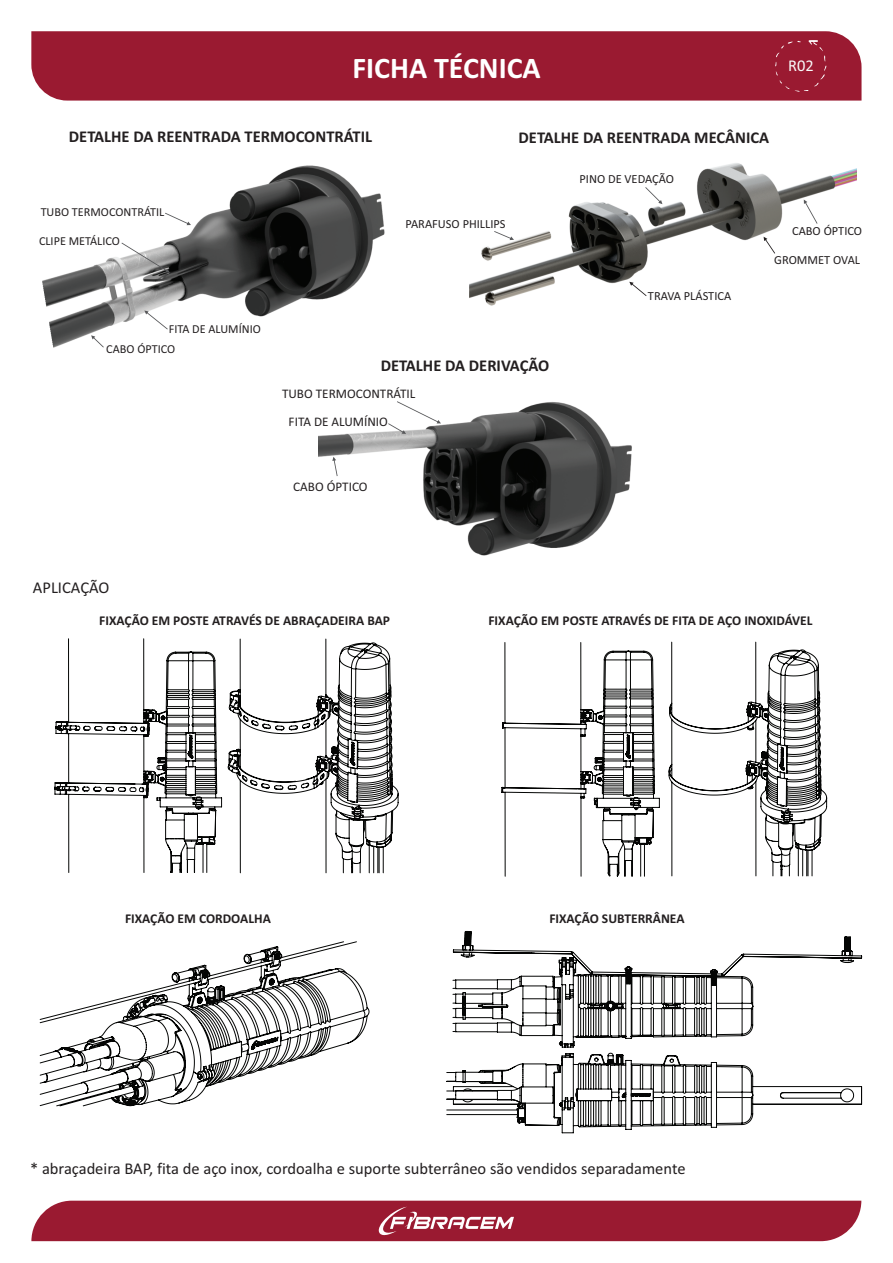
<style>
.page{position:relative;width:893px;height:1263px;background:#fff}
.page>*{position:absolute;margin:0;border:0;box-sizing:border-box;transform-origin:0 0}
.t1{font:700 30px "Calibri";color:#fff}
.t2{font:16.5px "Calibri";color:#231f20}
.t3{font:700 16.5px "Calibri";color:#231f20}
.t4{font:16.5px "Calibri";color:#f9fafa}
.t5{font:700 13.5px "Calibri";color:#231f20}
.t6{font:13.2px/28.2px "Calibri";color:#231f20}
.t7{font:12.45px "Calibri";color:#231f20}
.t8{font:12.15px "Calibri";color:#231f20}
</style>
<div class="page">
<img style="left:42px;top:165px;width:343px;height:183px">
<div style="left:31px;top:1201px;width:830px;height:40px;background:#9a1a31"></div>
<div style="left:31px;top:31px;width:830px;height:70px;background:#9a1a31"></div>
<div style="left:775px;top:40px;width:51px;height:52px;background:#9a1a31"></div>
<img style="left:469px;top:163px;width:388px;height:143px">
<svg style="left:804px;top:200px;width:13px;height:24px"></svg>
<svg style="left:494px;top:231px;width:20px;height:9px"></svg>
<svg style="left:764px;top:237px;width:11px;height:17px"></svg>
<svg style="left:629px;top:282px;width:18px;height:14px"></svg>
<svg style="left:645px;top:187px;width:17px;height:17px"></svg>
<svg style="left:165px;top:213px;width:26px;height:12px"></svg>
<svg style="left:121px;top:243px;width:49px;height:30px"></svg>
<svg style="left:91px;top:335px;width:13px;height:13px"></svg>
<svg style="left:144px;top:310px;width:24px;height:19px"></svg>
<img style="left:318px;top:402px;width:314px;height:154px">
<svg style="left:388px;top:401px;width:53px;height:33px"></svg>
<svg style="left:332px;top:457px;width:6px;height:19px"></svg>
<svg style="left:40px;top:941px;width:329px;height:165px"></svg>
<svg style="left:54px;top:638px;width:168px;height:235px"></svg>
<svg style="left:502px;top:642px;width:158px;height:235px"></svg>
<svg style="left:228px;top:543px;width:171px;height:330px"></svg>
<svg style="left:669px;top:641px;width:158px;height:235px"></svg>
<svg style="left:452px;top:931px;width:410px;height:116px"></svg>
<svg style="left:463px;top:998px;width:2px;height:15px"></svg>
<svg style="left:446px;top:1053px;width:416px;height:80px"></svg>
<h1 class="t1" style="left:352px;top:56px;width:190px">FICHA TÉCNICA</h1>
<p class="t4" style="left:788px;top:59px;width:27px">R02</p>
<p class="t3" style="left:69px;top:129px;width:305px">DETALHE DA REENTRADA TERMOCONTRÁTIL</p>
<p class="t3" style="left:519px;top:131px;width:252px">DETALHE DA REENTRADA MECÂNICA</p>
<p class="t8" style="left:41px;top:206px;width:125px">TUBO TERMOCONTRÁTIL</p>
<p class="t8" style="left:39px;top:236px;width:82px">CLIPE METÁLICO</p>
<p class="t7" style="left:406px;top:218px;width:102px">PARAFUSO PHILLIPS</p>
<p class="t8" style="left:169px;top:324px;width:94px">FITA DE ALUMÍNIO</p>
<p class="t8" style="left:106px;top:344px;width:70px">CABO ÓPTICO</p>
<p class="t3" style="left:381px;top:358px;width:170px">DETALHE DA DERIVAÇÃO</p>
<p class="t6" style="left:289px;top:380px;width:128px;text-indent:-7px">TUBO TERMOCONTRÁTIL<br>FITA DE ALUMÍNIO</p>
<p class="t6" style="left:293px;top:474px;width:76px">CABO ÓPTICO</p>
<p class="t7" style="left:579px;top:174px;width:96px">PINO DE VEDAÇÃO</p>
<p class="t7" style="left:648px;top:291px;width:85px">TRAVA PLÁSTICA</p>
<p class="t7" style="left:792px;top:225px;width:72px">CABO ÓPTICO</p>
<p class="t7" style="left:774px;top:254px;width:87px">GROMMET OVAL</p>
<p class="t2" style="left:33px;top:580px;width:78px">APLICAÇÃO</p>
<p class="t5" style="left:99px;top:615px;width:292px">FIXAÇÃO EM POSTE ATRAVÉS DE ABRAÇADEIRA BAP</p>
<p class="t5" style="left:488px;top:614px;width:326px">FIXAÇÃO EM POSTE ATRAVÉS DE FITA DE AÇO INOXIDÁVEL</p>
<p class="t5" style="left:125px;top:913px;width:147px">FIXAÇÃO EM CORDOALHA</p>
<p class="t5" style="left:549px;top:913px;width:137px">FIXAÇÃO SUBTERRÂNEA</p>
<p class="t2" style="left:30px;top:1161px;width:657px">* abraçadeira BAP, fita de aço inox, cordoalha e suporte subterrâneo são vendidos separadamente</p>
</div>
